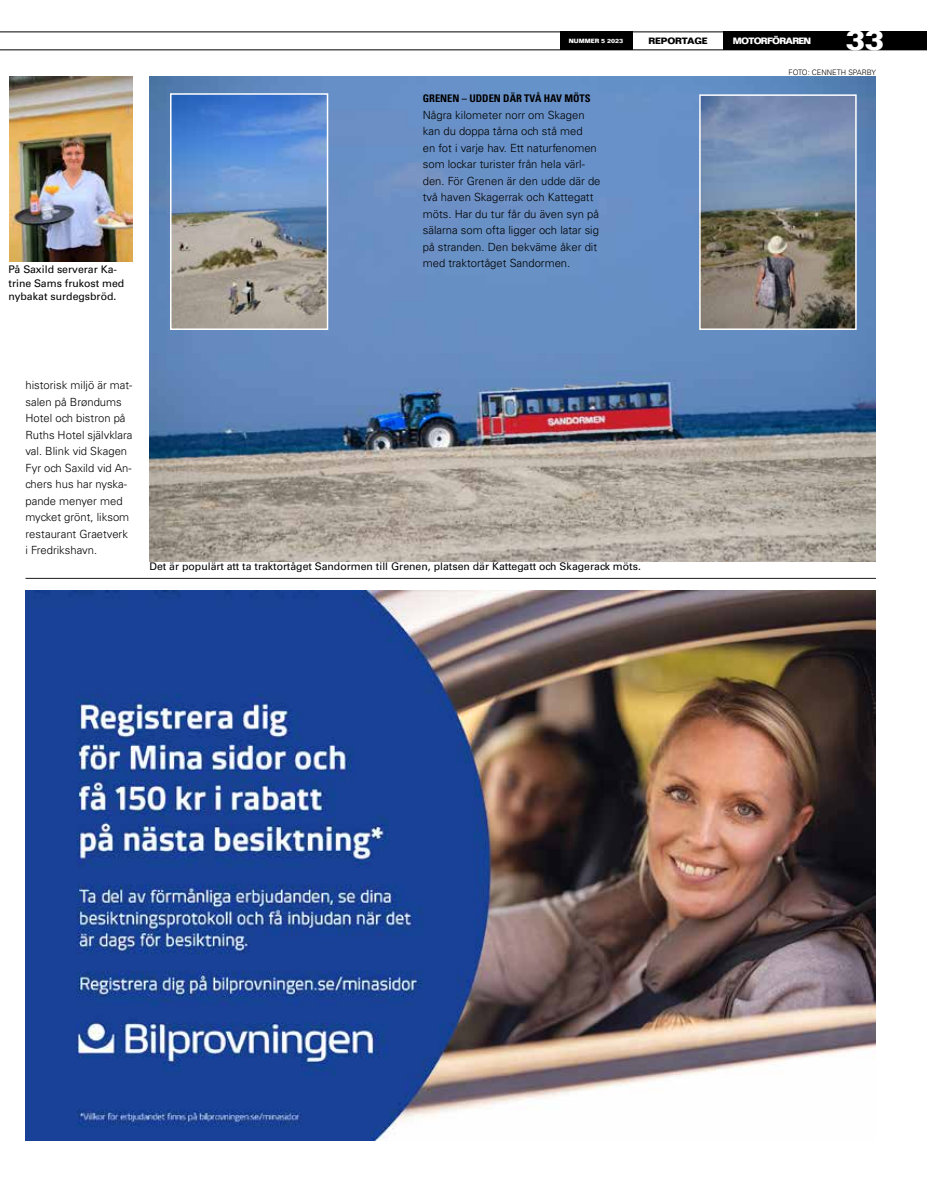
<style>
.page{position:relative;width:927px;height:1191px;background:#fff}
.page>*{position:absolute;margin:0;border:0;box-sizing:border-box;transform-origin:0 0}
.t1{font:700 28.5px "Folio Std";color:#fff}
.t2{font:300 11.25px/16.5px "Univers LT Std";color:#000}
.t3{font:10.5px/13.5px "Univers LT Std";color:#000}
.t4{font:700 condensed 10.5px "Univers LT Std";color:#000}
.t5{font:700 9px "Folio Std";letter-spacing:-.08em;color:#fff}
.t6{font:700 9px "Folio Std";letter-spacing:-.02em;color:#000}
.t7{font:300 7.5px "Univers LT Std";color:#000}
.t8{font:700 6px "Folio Std";color:#fff}
</style>
<div class="page">
<hr style="left:0;top:49px;width:927px;height:1px;background:#000">
<hr style="left:0;top:32px;width:927px;height:1px;background:#000">
<div style="left:560px;top:32px;width:72px;height:18px;background:#000"></div>
<div style="left:723px;top:32px;width:204px;height:18px;background:#000"></div>
<hr style="left:26px;top:578px;width:850px;height:1px;background:#000">
<img style="left:26px;top:591px;width:850px;height:549px">
<img style="left:149px;top:77px;width:727px;height:484px">
<img style="left:702px;top:97px;width:152px;height:230px">
<div style="left:699px;top:94px;width:158px;height:236px;border:2px solid #fff"></div>
<img style="left:173px;top:96px;width:152px;height:231px">
<div style="left:170px;top:93px;width:158px;height:237px;border:2px solid #fff"></div>
<img style="left:9px;top:77px;width:123px;height:185px">
<p class="t3" style="left:9px;top:263px;width:117px">På Saxild serverar Ka&shy;trine Sams frukost med nybakat surdegsbröd.</p>
<p class="t8" style="left:569px;top:37px;width:56px">NUMMER 5 2023</p>
<p class="t6" style="left:649px;top:35px;width:60px">REPORTAGE</p>
<p class="t5" style="left:733px;top:35px;width:80px">MOTORFÖRAREN</p>
<h1 class="t1" style="left:846px;top:22px;width:40px">33</h1>
<p class="t4" style="left:423px;top:92px;width:169px">GRENEN – UDDEN DÄR TVÅ HAV MÖTS</p>
<p class="t2" style="left:423px;top:106px;width:179px">Några kilometer norr om Skagen kan du doppa tårna och stå med<br>en fot i varje hav. Ett naturfenomen som lockar turister från hela värl&shy;den. För Grenen är den udde där de två haven Skagerrak och Kattegatt möts. Har du tur får du även syn på sälarna som ofta ligger och latar sig på stranden. Den bekväme åker dit med traktortåget Sandormen.</p>
<p class="t7" style="left:788px;top:67px;width:89px">FOTO: CENNETH SPARBY</p>
<p class="t2" style="left:26px;top:377px;width:108px">historisk miljö är mat&shy;salen på Brøndums<br>Hotel och bistron på<br>Ruths Hotel självklara val. Blink vid Skagen<br>Fyr och Saxild vid An&shy;chers hus har nyska&shy;pande menyer med mycket grönt, liksom restaurant Graetverk i Fredrikshavn.</p>
<p class="t3" style="left:149px;top:560px;width:493px">Det är populärt att ta traktortåget Sandormen till Grenen, platsen där Kattegatt och Skagerack möts.</p>
</div>
